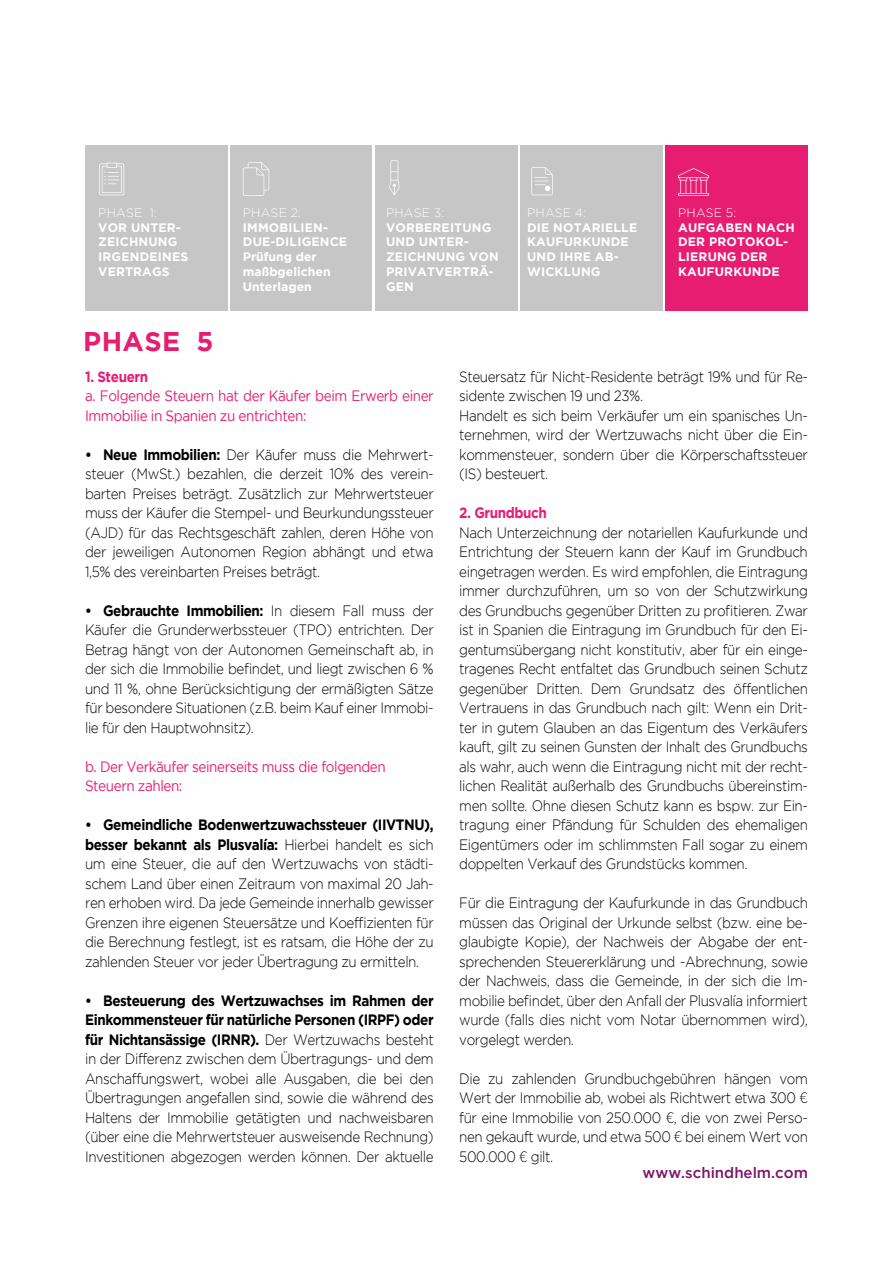
<style>
.page{position:relative;width:893px;height:1263px;background:#fff}
.page>*{position:absolute;margin:0;border:0;box-sizing:border-box;transform-origin:0 0}
.t1{font:700 27px "Gotham";letter-spacing:.015em;color:#e71d72}
.t2{font:300 15px/19.5px "Gotham";letter-spacing:-.03em;color:#000;text-align:justify;scale:.9 1}
.t3{font:15px/19.5px "Gotham";letter-spacing:-.03em;color:#e71d72;scale:.9 1}
.t4{font:700 15px "Gotham";letter-spacing:-.03em;color:#e71d72;scale:.9 1}
.t5{font:500 15px "Gotham";color:#7b146a}
.t6{font:700 12.3px/14.7px "Gotham";letter-spacing:.015em;color:#fff}
.t7{font:300 12.3px "Gotham";letter-spacing:.015em;color:#fff}
.s1{font-weight:700}
.s2{font-family:"Aleo"}
</style>
<div class="page">
<div style="left:85px;top:145px;width:142px;height:165px;background:#c6c6c6"></div>
<div style="left:230px;top:145px;width:142px;height:165px;background:#c6c6c6"></div>
<div style="left:375px;top:145px;width:142px;height:165px;background:#c6c6c6"></div>
<div style="left:521px;top:145px;width:142px;height:165px;background:#c6c6c6"></div>
<div style="left:666px;top:145px;width:142px;height:165px;background:#e71d72"></div>
<svg style="left:99px;top:163px;width:25px;height:32px"></svg>
<svg style="left:531px;top:167px;width:22px;height:28px"></svg>
<svg style="left:678px;top:168px;width:31px;height:28px"></svg>
<svg style="left:389px;top:160px;width:11px;height:35px"></svg>
<svg style="left:243px;top:162px;width:26px;height:34px"></svg>
<p class="t7" style="left:98px;top:206px;width:60px">PHASE 1:</p>
<p class="t6" style="left:98px;top:220px;width:91px">VOR UNTER-<br>ZEICHNUNG<br>IRGENDEINES<br>VERTRAGS</p>
<h1 class="t1" style="left:83px;top:326px;width:132px">PHASE 5</h1>
<p class="t7" style="left:243px;top:206px;width:59px">PHASE 2:</p>
<p class="t6" style="left:243px;top:220px;width:106px">IMMOBILIEN-<br>DUE-DILIGENCE<br>Prüfung der maßbgelichen<br>Unterlagen</p>
<p class="t7" style="left:386px;top:206px;width:60px">PHASE 3:</p>
<p class="t6" style="left:386px;top:220px;width:114px">VORBEREITUNG<br>UND UNTER-<br>ZEICHNUNG VON<br>PRIVATVERTRÄ-<br>GEN</p>
<p class="t7" style="left:527px;top:206px;width:60px">PHASE 4:</p>
<p class="t6" style="left:527px;top:220px;width:112px">DIE NOTARIELLE<br>KAUFURKUNDE<br>UND IHRE AB-<br>WICKLUNG</p>
<p class="t7" style="left:678px;top:206px;width:60px">PHASE 5:</p>
<p class="t6" style="left:678px;top:220px;width:118px">AUFGABEN NACH<br>DER PROTOKOL-<br>LIERUNG DER<br>KAUFURKUNDE</p>
<p class="t4" style="left:85px;top:368px;width:72px">1. Steuern</p>
<p class="t3" style="left:85px;top:386px;width:389px">a. Folgende Steuern hat der Käufer beim Erwerb einer<br>Immobilie in Spanien zu entrichten:</p>
<p class="t2" style="left:85px;top:444px;width:389px"><span class="s1">• Neue Immobilien:</span> Der Käufer muss die Mehrwert&shy;steuer (MwSt.) bezahlen, die derzeit 10% des verein&shy;barten Preises beträgt. Zusätzlich zur Mehrwertsteuer muss der Käufer die Stempel- und Beurkundungssteuer (AJD) für das Rechtsgeschäft zahlen, deren Höhe von der jeweiligen Autonomen Region abhängt und etwa 1,5% des vereinbarten Preises beträgt.</p>
<p class="t2" style="left:85px;top:600px;width:389px"><span class="s1">• Gebrauchte Immobilien:</span> In diesem Fall muss der Käufer die Grunderwerbssteuer (TPO) entrichten. Der Betrag hängt von der Autonomen Gemeinschaft ab, in der sich die Immobilie befindet, und liegt zwischen 6 % und 11 %, ohne Berücksichtigung der ermäßigten Sätze für besondere Situationen (z.B. beim Kauf einer Immobi&shy;lie für den Hauptwohnsitz).</p>
<p class="t3" style="left:85px;top:756px;width:336px">b. Der Verkäufer seinerseits muss die folgenden<br>Steuern zahlen:</p>
<p class="t2" style="left:85px;top:815px;width:389px"><span class="s1">• Gemeindliche Bodenwertzuwachssteuer (IIVTNU), besser bekannt als Plusvalía:</span> Hierbei handelt es sich um eine Steuer, die auf den Wertzuwachs von städti&shy;schem Land über einen Zeitraum von maximal 20 Jah&shy;ren erhoben wird. Da jede Gemeinde innerhalb gewisser Grenzen ihre eigenen Steuersätze und Koeffizienten für die Berechnung festlegt, ist es ratsam, die Höhe der zu zahlenden Steuer vor jeder Übertragung zu ermitteln.</p>
<p class="t2" style="left:85px;top:990px;width:389px"><span class="s1">• Besteuerung des Wertzuwachses im Rahmen der Einkommensteuer für natürliche Personen (IRPF) oder für Nichtansässige (IRNR).</span> Der Wertzuwachs besteht in der Differenz zwischen dem Übertragungs- und dem Anschaffungswert, wobei alle Ausgaben, die bei den Übertragungen angefallen sind, sowie die während des Haltens der Immobilie getätigten und nachweisbaren (über eine die Mehrwertsteuer ausweisende Rechnung)<br>Investitionen abgezogen werden können. Der aktuelle</p>
<p class="t2" style="left:459px;top:366px;width:389px;text-align:left">Steuersatz für Nicht-Residente beträgt 19% und für Re&shy;sidente zwischen 19 und 23%.<br>Handelt es sich beim Verkäufer um ein spanisches Un&shy;ternehmen, wird der Wertzuwachs nicht über die Ein&shy;kommensteuer, sondern über die Körperschaftssteuer (IS) besteuert.</p>
<p class="t4" style="left:459px;top:504px;width:99px">2. Grundbuch</p>
<p class="t2" style="left:459px;top:522px;width:389px">Nach Unterzeichnung der notariellen Kaufurkunde und Entrichtung der Steuern kann der Kauf im Grundbuch eingetragen werden. Es wird empfohlen, die Eintragung immer durchzuführen, um so von der Schutzwirkung des Grundbuchs gegenüber Dritten zu profitieren. Zwar ist in Spanien die Eintragung im Grundbuch für den Ei&shy;gentumsübergang nicht konstitutiv, aber für ein einge&shy;tragenes Recht entfaltet das Grundbuch seinen Schutz gegenüber Dritten. Dem Grundsatz des öffentlichen Vertrauens in das Grundbuch nach gilt: Wenn ein Drit&shy;ter in gutem Glauben an das Eigentum des Verkäufers kauft, gilt zu seinen Gunsten der Inhalt des Grundbuchs als wahr, auch wenn die Eintragung nicht mit der recht&shy;lichen Realität außerhalb des Grundbuchs übereinstim&shy;men sollte. Ohne diesen Schutz kann es bspw. zur Ein&shy;tragung einer Pfändung für Schulden des ehemaligen Eigentümers oder im schlimmsten Fall sogar zu einem doppelten Verkauf des Grundstücks kommen.</p>
<p class="t2" style="left:459px;top:893px;width:389px">Für die Eintragung der Kaufurkunde in das Grundbuch müssen das Original der Urkunde selbst (bzw. eine be&shy;glaubigte Kopie), der Nachweis der Abgabe der ent&shy;sprechenden Steuererklärung und -Abrechnung, sowie der Nachweis, dass die Gemeinde, in der sich die Im&shy;mobilie befindet, über den Anfall der Plusvalía informiert wurde (falls dies nicht vom Notar übernommen wird), vorgelegt werden.</p>
<p class="t2" style="left:459px;top:1068px;width:389px">Die zu zahlenden Grundbuchgebühren hängen vom Wert der Immobilie ab, wobei als Richtwert etwa 300 <span class="s2">€ </span>für eine Immobilie von 250.000 <span class="s2">€</span>, die von zwei Perso&shy;nen gekauft wurde, und etwa 500 <span class="s2">€</span> bei einem Wert von 500.000 <span class="s2">€</span> gilt.</p>
<p class="t5" style="left:642px;top:1164px;width:167px">www.schindhelm.com</p>
</div>
